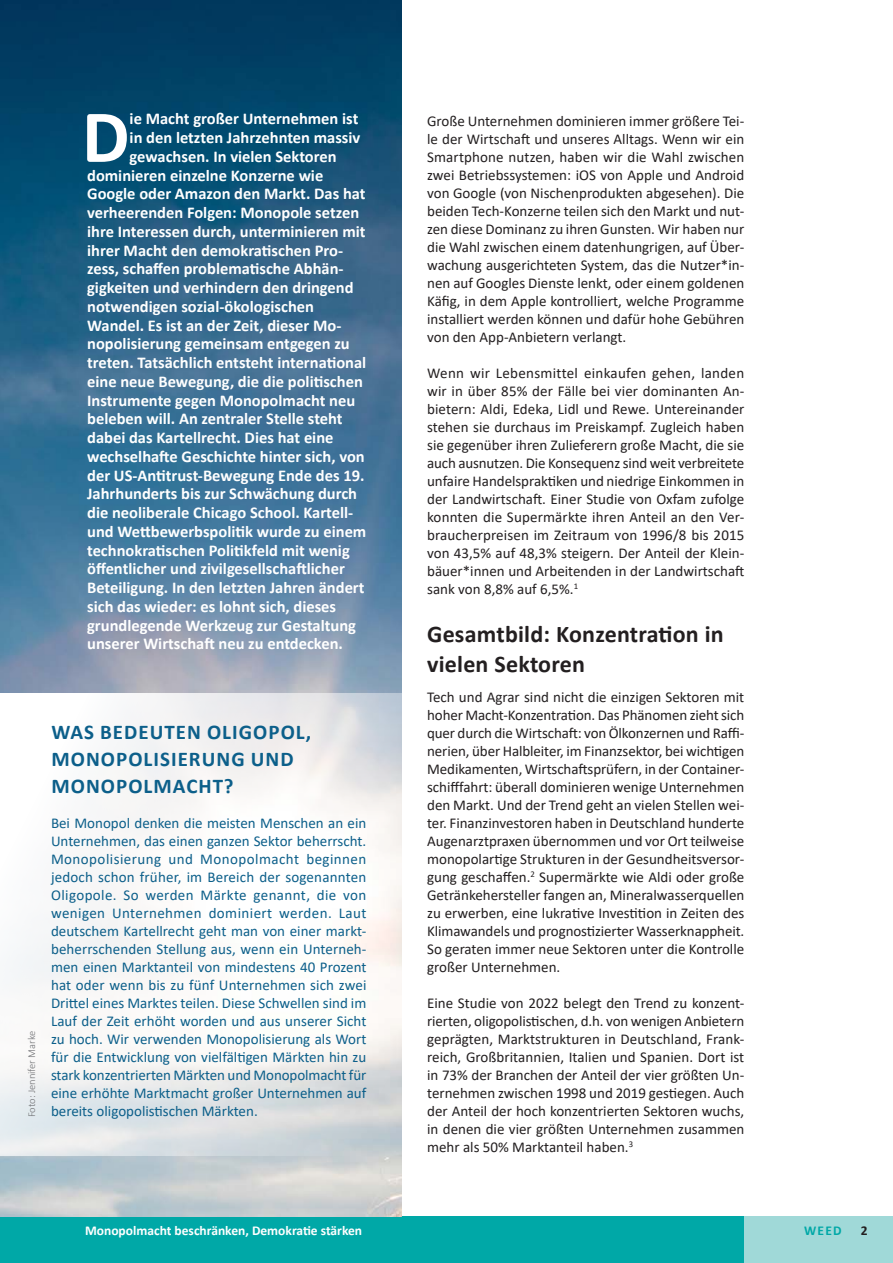
<style>
.page{position:relative;width:893px;height:1263px;background:#fff}
.page>*{position:absolute;margin:0;border:0;box-sizing:border-box;transform-origin:0 0}
.t1{font:700 75.6px "Calibri";color:#fff}
.t2{font:700 24px/30px "Calibri";letter-spacing:.01em;color:#231f20}
.t3{font:700 21px/27px "Calibri";letter-spacing:.05em;color:#0c5f8a}
.t4{font:700 16.5px "Calibri";color:#fff}
.t5{font:15px/18px "Calibri";color:#231f20;text-align:justify}
.t6{font:15px/18px "Calibri";color:#0c5f8a;text-align:justify}
.t7{font:700 13.5px "Calibri";color:#fff}
.t8{font:700 13.5px "Calibri";color:#00a8a7}
.t9{font:700 13.5px "Calibri";color:#231f20}
.t10{font:300 10.5px "Calibri";color:#717275}
</style>
<div class="page">
<div style="left:0;top:1216px;width:893px;height:47px;background:#a0d9d8"></div>
<div style="left:0;top:1216px;width:744px;height:47px;background:#00a8a7"></div>
<img style="left:0;top:0;width:402px;height:1216px">
<svg style="left:0;top:693px;width:402px;height:462px"></svg>
<h1 class="t1" style="left:82px;top:83px;width:49px">D</h1>
<p class="t4" style="left:130px;top:107px;width:230px">ie Macht großer Unternehmen ist</p>
<p class="t4" style="left:130px;top:126px;width:232px">in den letzten Jahrzehnten massiv</p>
<p class="t4" style="left:130px;top:145px;width:209px">gewachsen. In vielen Sektoren</p>
<p class="t4" style="left:87px;top:163px;width:238px">dominieren einzelne Konzerne wie</p>
<p class="t4" style="left:87px;top:182px;width:280px">Google oder Amazon den Markt. Das hat</p>
<p class="t4" style="left:87px;top:201px;width:274px">verheerenden Folgen: Monopole setzen</p>
<p class="t4" style="left:87px;top:220px;width:280px">ihre Interessen durch, unterminieren mit</p>
<p class="t4" style="left:87px;top:238px;width:257px">ihrer Macht den demokratischen Pro-</p>
<p class="t4" style="left:87px;top:257px;width:258px">zess, schaffen problematische Abhän-</p>
<p class="t4" style="left:87px;top:276px;width:268px">gigkeiten und verhindern den dringend</p>
<p class="t4" style="left:87px;top:295px;width:228px">notwendigen sozial-ökologischen</p>
<p class="t4" style="left:87px;top:313px;width:256px">Wandel. Es ist an der Zeit, dieser Mo-</p>
<p class="t4" style="left:87px;top:332px;width:264px">nopolisierung gemeinsam entgegen zu</p>
<p class="t4" style="left:87px;top:351px;width:281px">treten. Tatsächlich entsteht international</p>
<p class="t4" style="left:87px;top:370px;width:277px">eine neue Bewegung, die die politischen</p>
<p class="t4" style="left:87px;top:388px;width:270px">Instrumente gegen Monopolmacht neu</p>
<p class="t4" style="left:87px;top:407px;width:257px">beleben will. An zentraler Stelle steht</p>
<p class="t4" style="left:87px;top:426px;width:248px">dabei das Kartellrecht. Dies hat eine</p>
<p class="t4" style="left:87px;top:445px;width:279px">wechselhafte Geschichte hinter sich, von</p>
<p class="t4" style="left:87px;top:463px;width:279px">der US-Antitrust-Bewegung Ende des 19.</p>
<p class="t4" style="left:87px;top:482px;width:271px">Jahrhunderts bis zur Schwächung durch</p>
<p class="t4" style="left:87px;top:501px;width:268px">die neoliberale Chicago School. Kartell-</p>
<p class="t4" style="left:87px;top:520px;width:281px">und Wettbewerbspolitik wurde zu einem</p>
<p class="t4" style="left:87px;top:538px;width:264px">technokratischen Politikfeld mit wenig</p>
<p class="t4" style="left:87px;top:557px;width:259px">öffentlicher und zivilgesellschaftlicher</p>
<p class="t4" style="left:87px;top:576px;width:279px">Beteiligung. In den letzten Jahren ändert</p>
<p class="t4" style="left:87px;top:595px;width:251px">sich das wieder: es lohnt sich, dieses</p>
<p class="t4" style="left:87px;top:613px;width:270px">grundlegende Werkzeug zur Gestaltung</p>
<p class="t4" style="left:87px;top:632px;width:257px">unserer Wirtschaft neu zu entdecken.</p>
<p class="t10" style="left:25px;top:1117px;width:88px;rotate:-90deg">Foto: Jennifer Marke</p>
<h3 class="t3" style="left:51px;top:718px;width:261px">WAS BEDEUTEN OLIGOPOL,<br>MONOPOLISIERUNG UND<br>MONOPOLMACHT?</h3>
<p class="t6" style="left:51px;top:814px;width:317px">Bei Monopol denken die meisten Menschen an ein Unternehmen, das einen ganzen Sektor beherrscht.<br>Monopolisierung und Monopolmacht beginnen jedoch schon früher, im Bereich der sogenannten Oligopole. So werden Märkte genannt, die von wenigen Unternehmen dominiert werden. Laut deutschem Kartellrecht geht man von einer markt&shy;beherrschenden Stellung aus, wenn ein Unterneh&shy;men einen Marktanteil von mindestens 40 Prozent hat oder wenn bis zu fünf Unternehmen sich zwei Drittel eines Marktes teilen. Diese Schwellen sind im Lauf der Zeit erhöht worden und aus unserer Sicht zu hoch. Wir verwenden Monopolisierung als Wort für die Entwicklung von vielfältigen Märkten hin zu stark konzentrierten Märkten und Monopolmacht für eine erhöhte Marktmacht großer Unternehmen auf</p>
<p class="t6" style="left:51px;top:1102px;width:208px">bereits oligopolistischen Märkten.</p>
<p class="t5" style="left:427px;top:112px;width:319px">Große Unternehmen dominieren immer größere Tei&shy;le der Wirtschaft und unseres Alltags. Wenn wir ein Smartphone nutzen, haben wir die Wahl zwischen zwei Betriebssystemen: iOS von Apple und Android von Google (von Nischenprodukten abgesehen). Die beiden Tech-Konzerne teilen sich den Markt und nut&shy;zen diese Dominanz zu ihren Gunsten. Wir haben nur die Wahl zwischen einem datenhungrigen, auf Über&shy;wachung ausgerichteten System, das die Nutzer*in&shy;nen auf Googles Dienste lenkt, oder einem goldenen Käfig, in dem Apple kontrolliert, welche Programme installiert werden können und dafür hohe Gebühren von den App-Anbietern verlangt.</p>
<p class="t5" style="left:427px;top:364px;width:319px">Wenn wir Lebensmittel einkaufen gehen, landen wir in über 85% der Fälle bei vier dominanten An&shy;bietern: Aldi, Edeka, Lidl und Rewe. Untereinander stehen sie durchaus im Preiskampf. Zugleich haben sie gegenüber ihren Zulieferern große Macht, die sie auch ausnutzen. Die Konsequenz sind weit verbreitete unfaire Handelspraktiken und niedrige Einkommen in der Landwirtschaft. Einer Studie von Oxfam zufolge konnten die Supermärkte ihren Anteil an den Ver&shy;braucherpreisen im Zeitraum von 1996/8 bis 2015 von 43,5% auf 48,3% steigern. Der Anteil der Klein&shy;bäuer*innen und Arbeitenden in der Landwirtschaft sank von 8,8% auf 6,5%.<sup>1</sup></p>
<h2 class="t2" style="left:427px;top:619px;width:298px">Gesamtbild: Konzentration in vielen Sektoren</h2>
<p class="t5" style="left:427px;top:688px;width:319px">Tech und Agrar sind nicht die einzigen Sektoren mit hoher Macht-Konzentration. Das Phänomen zieht sich quer durch die Wirtschaft: von Ölkonzernen und Raffi&shy;nerien, über Halbleiter, im Finanzsektor, bei wichtigen Medikamenten, Wirtschaftsprüfern, in der Container&shy;schifffahrt: überall dominieren wenige Unternehmen den Markt. Und der Trend geht an vielen Stellen wei&shy;ter. Finanzinvestoren haben in Deutschland hunderte Augenarztpraxen übernommen und vor Ort teilweise monopolartige Strukturen in der Gesundheitsversor&shy;gung geschaffen.<sup>2</sup> Supermärkte wie Aldi oder große Getränkehersteller fangen an, Mineralwasserquellen zu erwerben, eine lukrative Investition in Zeiten des Klimawandels und prognostizierter Wasserknappheit.<br>So geraten immer neue Sektoren unter die Kontrolle großer Unternehmen.</p>
<p class="t5" style="left:427px;top:994px;width:319px">Eine Studie von 2022 belegt den Trend zu konzent&shy;rierten, oligopolistischen, d.h. von wenigen Anbietern geprägten, Marktstrukturen in Deutschland, Frank&shy;reich, Großbritannien, Italien und Spanien. Dort ist in 73% der Branchen der Anteil der vier größten Un&shy;ternehmen zwischen 1998 und 2019 gestiegen. Auch der Anteil der hoch konzentrierten Sektoren wuchs, in denen die vier größten Unternehmen zusammen mehr als 50% Marktanteil haben.<sup>3</sup></p>
<p class="t7" style="left:85px;top:1221px;width:279px">Monopolmacht beschränken, Demokratie stärken</p>
<p class="t8" style="left:804px;top:1221px;width:39px">WEED</p>
<p class="t9" style="left:861px;top:1221px;width:8px">2</p>
</div>
